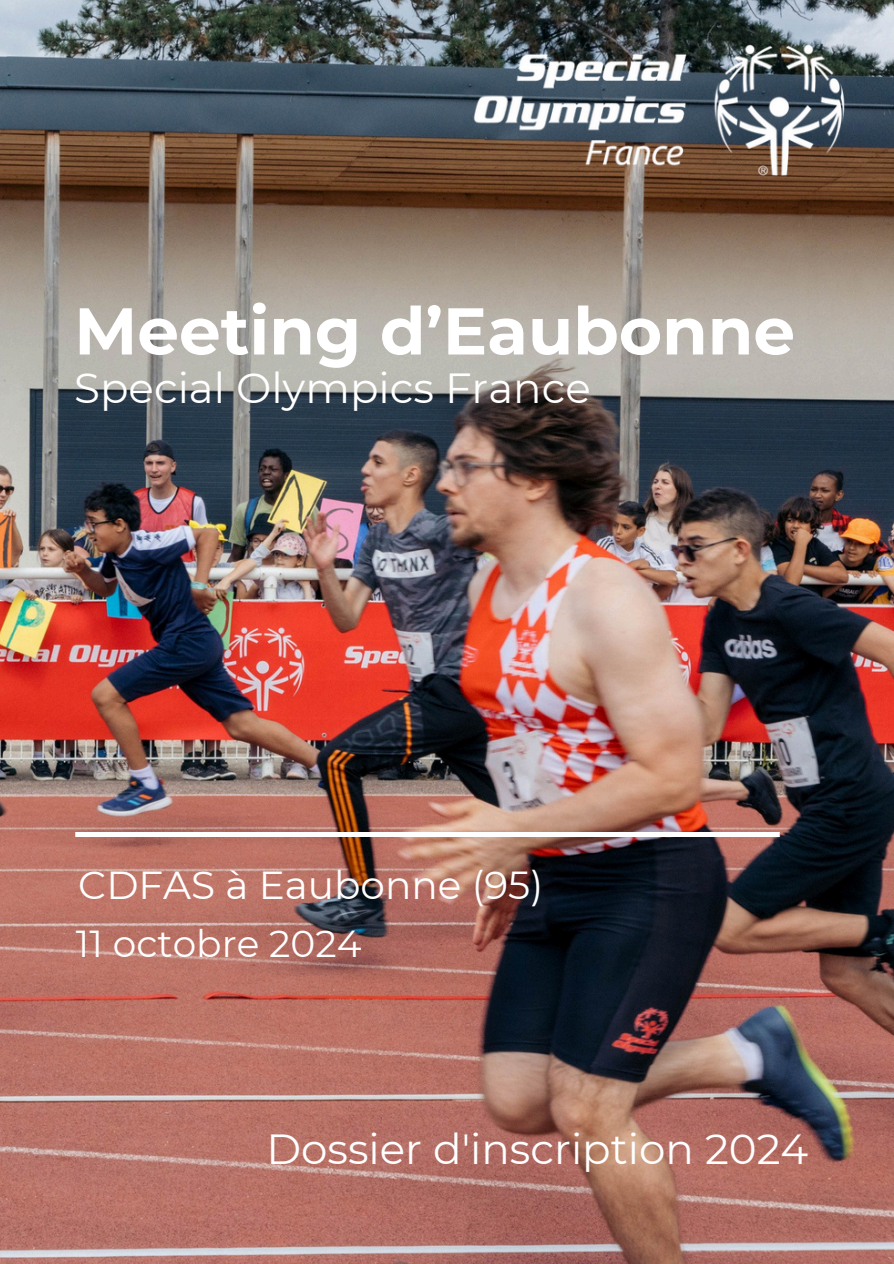
<style>
.page{position:relative;width:894px;height:1264px;background:#fff}
.page>*{position:absolute;margin:0;border:0;box-sizing:border-box;transform-origin:0 0}
.t1{font:700 66px "Montserrat";color:#fff}
.t2{font:42px "Montserrat";color:#fff}
.t3{font:39px "Montserrat";color:#fff}
.t4{font:37.5px "Montserrat";color:#fff}
</style>
<div class="page">
<img style="left:0;top:414px;width:893px;height:849px">
<img style="left:0;top:0;width:893px;height:414px">
<img style="left:446px;top:18px;width:421px;height:183px">
<img style="left:76px;top:832px;width:703px;height:4px">
<p class="t1" style="left:74px;top:290px;width:722px">Meeting d’Eaubonne</p>
<p class="t2" style="left:74px;top:362px;width:518px">Special Olympics France</p>
<h1 class="t3" style="left:78px;top:860px;width:466px">CDFAS à Eaubonne (95)</h1>
<h1 class="t4" style="left:76px;top:920px;width:287px">11 octobre 2024</h1>
<p class="t2" style="left:266px;top:1122px;width:543px">Dossier d'inscription 2024</p>
</div>
